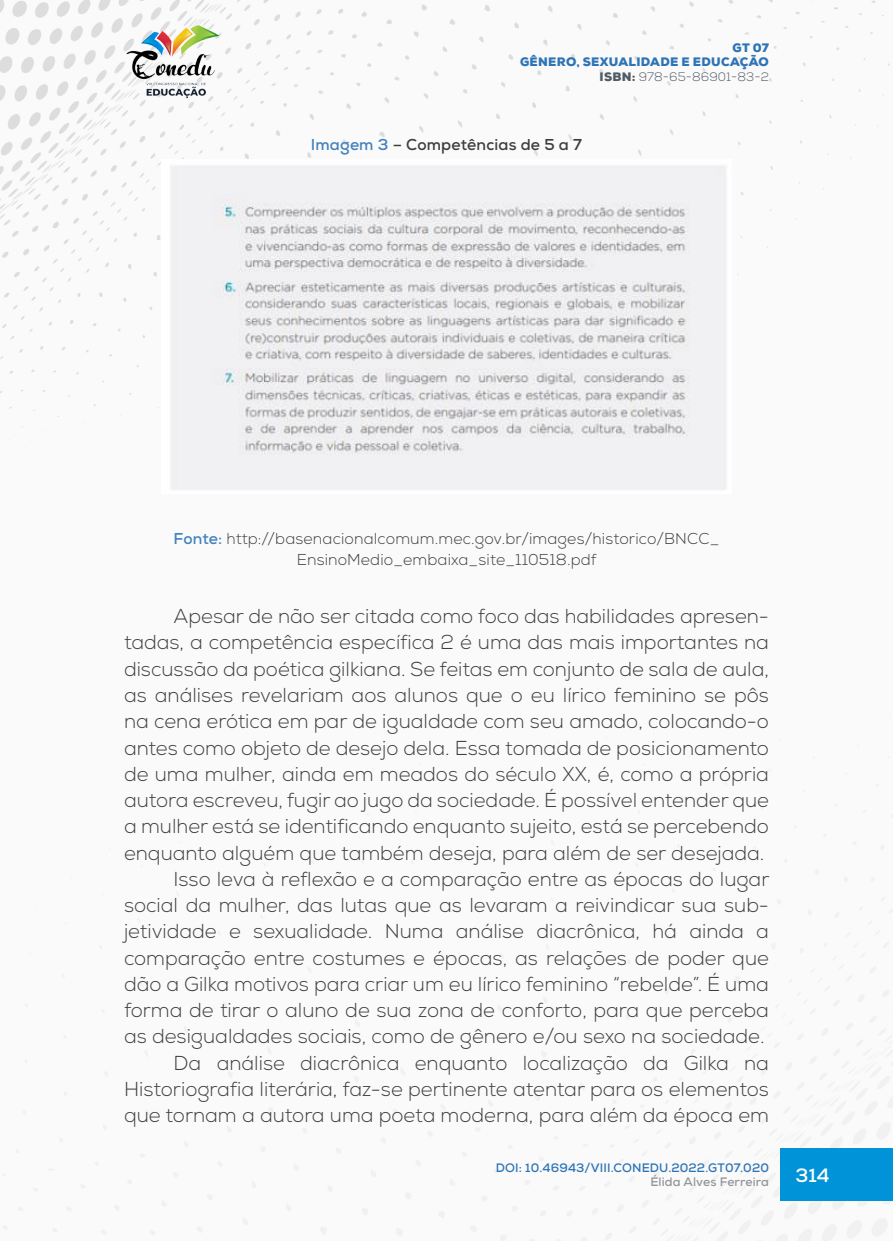
<style>
.page{position:relative;width:893px;height:1241px;background:#fff}
.page>*{position:absolute;margin:0;border:0;box-sizing:border-box;transform-origin:0 0}
._8_CORPO{font:300 20.12px/26.2px "Nexa";color:#3e3e3f;text-align:justify}
.t1{font:700 19.25px "Nexa";color:#fff}
._12_FONTES{font:300 15.75px/21px "Nexa";letter-spacing:.01em;color:#3e3e3f;text-align:center}
._11_LEGENDAS{font:700 15.75px "Nexa";letter-spacing:.01em;color:#3e3e3f}
.t2{font:900 12.25px/14.7px "Nexa";letter-spacing:.025em;color:#2e74b5;text-align:right}
.t3{font:700 12.25px "Nexa";letter-spacing:.01em;color:#2e74b5}
.t4{font:700 12.25px "Nexa";letter-spacing:.01em;color:#939598}
.s1{color:#505b64}
.s2{font-weight:300;color:#505b64}
.s3{color:#4382bc}
.s4{font-weight:700;color:#4382bc}
</style>
<div class="page">
<img style="left:0;top:0;width:893px;height:1240px">
<div style="left:781px;top:1148px;width:112px;height:52px;background:#0093d8"></div>
<img style="left:124px;top:25px;width:98px;height:74px">
<img style="left:161px;top:159px;width:571px;height:334px">
<p class="t2" style="left:520px;top:40px;width:250px">GT 07<br>GÊNERO, SEXUALIDADE E EDUCAÇÃO<br><span class="s1">ISBN:</span> <span class="s2">978-65-86901-83-2</span></p>
<p class="_11_LEGENDAS" style="left:311px;top:135px;width:273px"><span class="s3">Imagem 3</span> – Competências de 5 a 7</p>
<p class="_12_FONTES" style="left:174px;top:529px;width:547px"><span class="s4">Fonte:</span> http://basenacionalcomum.mec.gov.br/images/historico/BNCC_<br>EnsinoMedio_embaixa_site_110518.pdf</p>
<p class="_8_CORPO" style="left:124px;top:603px;width:646px;text-indent:50px">Apesar de não ser citada como foco das habilidades apresen&shy;tadas, a competência específica 2 é uma das mais importantes na discussão da poética gilkiana. Se feitas em conjunto de sala de aula, as análises revelariam aos alunos que o eu lírico feminino se pôs na cena erótica em par de igualdade com seu amado, colocando-o antes como objeto de desejo dela. Essa tomada de posicionamento de uma mulher, ainda em meados do século XX, é, como a própria autora escreveu, fugir ao jugo da sociedade. É possível entender que a mulher está se identificando enquanto sujeito, está se percebendo enquanto alguém que também deseja, para além de ser desejada.</p>
<p class="_8_CORPO" style="left:124px;top:866px;width:647px;text-indent:50px">Isso leva à reflexão e a comparação entre as épocas do lugar social da mulher, das lutas que as levaram a reivindicar sua sub&shy;jetividade e sexualidade. Numa análise diacrônica, há ainda a comparação entre costumes e épocas, as relações de poder que dão a Gilka motivos para criar um eu lírico feminino “rebelde”. É uma forma de tirar o aluno de sua zona de conforto, para que perceba as desigualdades sociais, como de gênero e/ou sexo na sociedade.</p>
<p class="_8_CORPO" style="left:124px;top:1050px;width:646px;text-indent:50px">Da análise diacrônica enquanto localização da Gilka na Historiografia literária, faz-se pertinente atentar para os elementos que tornam a autora uma poeta moderna, para além da época em</p>
<p class="t3" style="left:496px;top:1159px;width:275px">DOI: 10.46943/VIII.CONEDU.2022.GT07.020</p>
<p class="t4" style="left:650px;top:1173px;width:120px">Élida Alves Ferreira</p>
<p class="t1" style="left:796px;top:1162px;width:36px">314</p>
</div>
